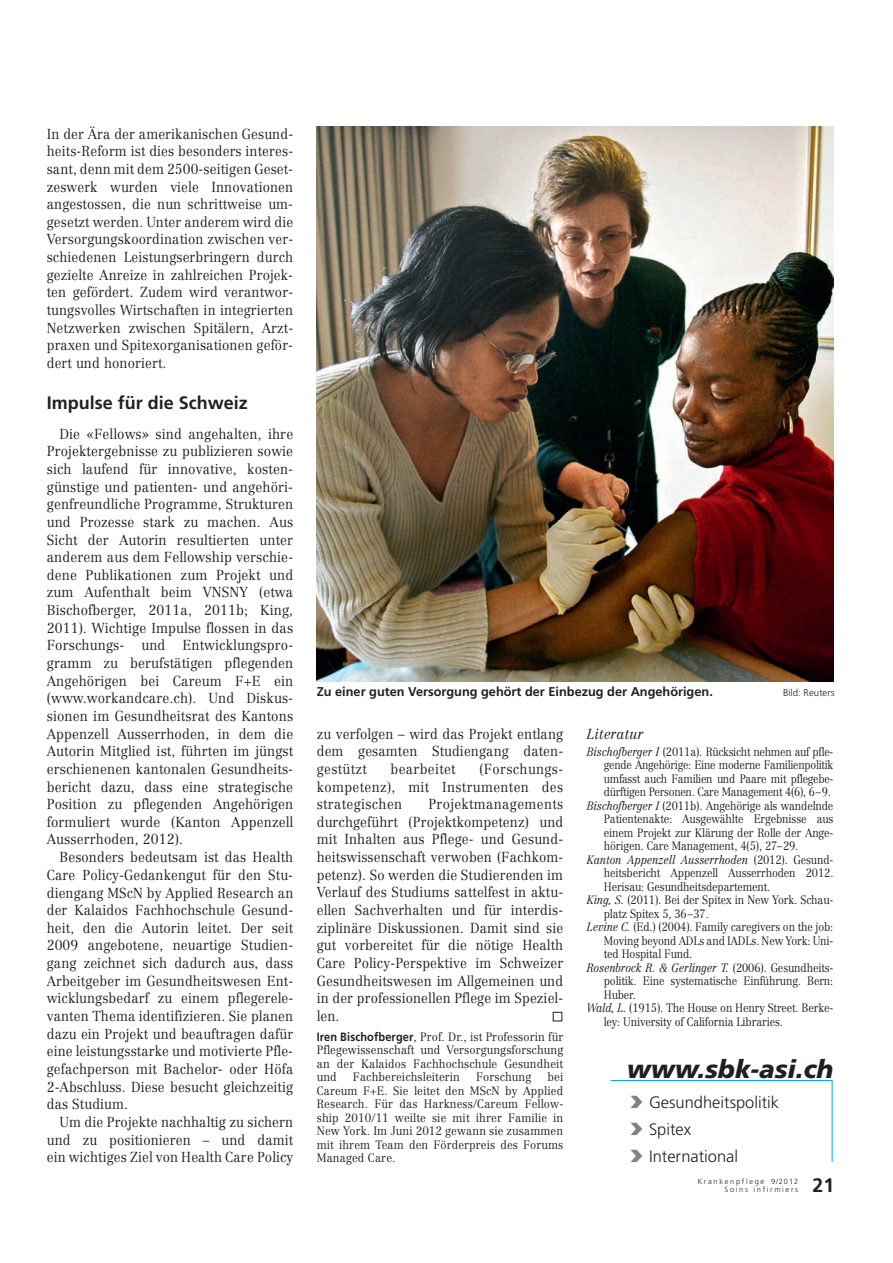
<style>
.page{position:relative;width:893px;height:1263px;background:#fff}
.page>*{position:absolute;margin:0;border:0;box-sizing:border-box;transform-origin:0 0}
.t1{font:italic 900 25.5px "Frutiger";color:#231f20}
.t2{font:700 19.5px "Frutiger";color:#231f20}
.t3{font:700 18px "Frutiger";color:#231f20}
.t4{font:300 16.5px/27px "Frutiger";color:#231f20}
.t5{font:300 14.25px/17.7px "Centennial";letter-spacing:.01em;color:#231f20;text-align:justify;scale:.92 1}
.t6{font:300 14.25px/17.7px "Centennial";letter-spacing:.01em;color:#231f20;text-align:justify;scale:.93 1}
.t7{font:300 14.25px "Centennial";letter-spacing:.03em;color:#231f20;scale:.92 1}
.t8{font:italic 300 14.25px "Centennial";color:#231f20;scale:.94 1}
.t9{font:700 12.75px "Frutiger";color:#231f20}
.t10{font:300 12px "Centennial";letter-spacing:-.01em;color:#231f20;scale:.88 1}
.t11{font:300 12px/13.5px "Centennial";letter-spacing:-.01em;color:#231f20;text-align:justify;scale:.92 1}
.t12{font:300 12px "Centennial";letter-spacing:-.01em;color:#231f20;scale:.87 1}
.t13{font:italic 300 12px "Centennial";letter-spacing:-.01em;color:#231f20;scale:.88 1}
.t14{font:300 12px "Centennial";letter-spacing:.01em;color:#231f20;scale:.92 1}
.t15{font:300 9.75px "Frutiger";color:#231f20}
.t16{font:300 7.5px/8.2px "Frutiger";letter-spacing:.22em;color:#231f20;text-align:right}
.s1{font-family:"Frutiger";font-weight:700}
.s2{font-style:italic}
.s3{font-style:normal}
.s4{font-weight:700;font-size:30px;color:#808285}
</style>
<div class="page">
<hr style="left:832px;top:1080px;width:1px;height:82px;background:#00aeef">
<hr style="left:611px;top:1080px;width:221px;height:1px;background:#00aeef">
<div style="left:553px;top:1012px;width:9px;height:9px;border:1px solid #231f20"></div>
<img style="left:317px;top:127px;width:516px;height:554px">
<p class="t5" style="left:47px;top:126px;width:269px">In der Ära der amerikanischen Gesund&shy;heits-Reform ist dies besonders interes&shy;sant, denn mit dem 2500-seitigen Geset&shy;zeswerk wurden viele Innovationen angestossen, die nun schrittweise um&shy;gesetzt werden. Unter anderem wird die Versorgungskoordination zwischen ver&shy;schiedenen Leistungserbringern durch gezielte Anreize in zahlreichen Projek&shy;ten gefördert. Zudem wird verantwor&shy;tungsvolles Wirtschaften in integrierten Netzwerken zwischen Spitälern, Arzt&shy;praxen und Spitexorganisationen geför&shy;dert und honoriert.</p>
<p class="t3" style="left:47px;top:395px;width:203px">Impulse für die Schweiz</p>
<p class="t6" style="left:47px;top:426px;width:267px;text-indent:13px">Die «Fellows» sind angehalten, ihre Projektergebnisse zu publizieren sowie sich laufend für innovative, kosten&shy;günstige und patienten- und angehöri&shy;genfreundliche Programme, Strukturen und Prozesse stark zu machen. Aus Sicht der Autorin resultierten unter anderem aus dem Fellowship verschie&shy;dene Publikationen zum Projekt und zum Aufenthalt beim VNSNY (etwa Bischofberger, 2011a, 2011b; King, 2011). Wichtige Impulse flossen in das Forschungs- und Entwicklungspro&shy;gramm zu berufstätigen pflegenden Angehörigen bei Careum F+E ein (www.workandcare.ch). Und Diskus&shy;sionen im Gesundheitsrat des Kantons Appenzell Ausserrhoden, in dem die Autorin Mitglied ist, führten im jüngst erschienenen kantonalen Gesundheits&shy;bericht dazu, dass eine strategische Position zu pflegenden Angehörigen formuliert wurde (Kanton Appenzell Ausserrhoden, 2012).</p>
<p class="t5" style="left:47px;top:849px;width:270px;text-indent:13px">Besonders bedeutsam ist das Health Care Policy-Gedankengut für den Stu&shy;diengang MScN by Applied Research an der Kalaidos Fachhochschule Gesund&shy;heit, den die Autorin leitet. Der seit 2009 angebotene, neuartige Studien&shy;gang zeichnet sich dadurch aus, dass Arbeitgeber im Gesundheitswesen Ent&shy;wicklungsbedarf zu einem pflegerele&shy;vanten Thema identifizieren. Sie planen dazu ein Projekt und beauftragen dafür eine leistungsstarke und motivierte Pfle&shy;gefachperson mit Bachelor- oder Höfa 2-Abschluss. Diese besucht gleichzeitig das Studium.</p>
<p class="t5" style="left:47px;top:1114px;width:270px;text-indent:13px">Um die Projekte nachhaltig zu sichern und zu positionieren – und damit ein wichtiges Ziel von Health Care Policy</p>
<p class="t9" style="left:317px;top:686px;width:398px">Zu einer guten Versorgung gehört der Einbezug der Angehörigen.</p>
<p class="t15" style="left:783px;top:688px;width:53px">Bild: Reuters</p>
<p class="t5" style="left:317px;top:726px;width:270px">zu verfolgen – wird das Projekt entlang dem gesamten Studiengang daten&shy;gestützt</p>
<p class="t5" style="left:317px;top:761px;width:269px;text-indent:163px">(Forschungs&shy;kompetenz), mit Instrumenten des strategischen</p>
<p class="t7" style="left:391px;top:763px;width:72px">bearbeitet</p>
<p class="t5" style="left:317px;top:796px;width:270px;text-indent:112px">Projektmanagements durchgeführt (Projektkompetenz) und mit Inhalten aus Pflege- und Gesund&shy;heitswissenschaft verwoben (Fachkom&shy;petenz). So werden die Studierenden im Verlauf des Studiums sattelfest in aktu&shy;ellen Sachverhalten und für interdis&shy;ziplinäre Diskussionen. Damit sind sie gut vorbereitet für die nötige Health Care Policy-Perspektive im Schweizer Gesundheitswesen im Allgemeinen und in der professionellen Pflege im Speziel&shy;len.</p>
<p class="t11" style="left:317px;top:1031px;width:269px"><span class="s1">Iren Bischofberger</span>, Prof. Dr., ist Professorin für Pflegewissenschaft und Versorgungsforschung an der Kalaidos Fachhochschule Gesundheit und</p>
<p class="t11" style="left:317px;top:1071px;width:270px;text-indent:231px">bei Careum F+E. Sie leitet den MScN by Applied Research. Für das Harkness/Careum Fellow&shy;ship 2010/11 weilte sie mit ihrer Familie in New York. Im Juni 2012 gewann sie zusammen mit ihrem Team den Förderpreis des Forums Managed Care.</p>
<p class="t14" style="left:353px;top:1072px;width:118px">Fachbereichsleiterin</p>
<p class="t14" style="left:476px;top:1072px;width:62px">Forschung</p>
<p class="t8" style="left:587px;top:728px;width:62px">Literatur</p>
<p class="t10" style="left:587px;top:747px;width:282px"><span class="s2">Bischofberger I</span> (2011a). Rücksicht nehmen auf pfle-</p>
<p class="t12" style="left:604px;top:760px;width:265px">gende Angehörige: Eine moderne Familienpolitik</p>
<p class="t12" style="left:604px;top:774px;width:265px">umfasst auch Familien und Paare mit pflegebe-</p>
<p class="t12" style="left:604px;top:787px;width:262px">dürftigen Personen. Care Management 4(6), 6–9.</p>
<p class="t10" style="left:587px;top:801px;width:282px"><span class="s2">Bischofberger I</span> (2011b). Angehörige als wandelnde</p>
<p class="t10" style="left:604px;top:814px;width:262px">Patientenakte: Ausgewählte Ergebnisse aus</p>
<p class="t10" style="left:604px;top:828px;width:262px">einem Projekt zur Klärung der Rolle der Ange-</p>
<p class="t10" style="left:604px;top:841px;width:223px">hörigen. Care Management, 4(5), 27–29.</p>
<p class="t13" style="left:587px;top:855px;width:282px">Kanton Appenzell Ausserrhoden <span class="s3">(2012). Gesund-</span></p>
<p class="t10" style="left:604px;top:868px;width:262px">heitsbericht Appenzell Ausserrhoden 2012.</p>
<p class="t10" style="left:604px;top:882px;width:191px">Herisau: Gesundheitsdepartement.</p>
<p class="t10" style="left:587px;top:895px;width:282px"><span class="s2">King, S.</span> (2011). Bei der Spitex in New York. Schau-</p>
<p class="t10" style="left:604px;top:909px;width:121px">platz Spitex 5, 36–37.</p>
<p class="t10" style="left:587px;top:922px;width:282px"><span class="s2">Levine C.</span> (Ed.) (2004). Family caregivers on the job:</p>
<p class="t10" style="left:604px;top:936px;width:262px">Moving beyond ADLs and IADLs. New York: Uni-</p>
<p class="t10" style="left:604px;top:949px;width:102px">ted Hospital Fund.</p>
<p class="t13" style="left:587px;top:963px;width:282px">Rosenbrock R. &amp; Gerlinger T. <span class="s3">(2006). Gesundheits-</span></p>
<p class="t10" style="left:604px;top:976px;width:262px">politik. Eine systematische Einführung. Bern:</p>
<p class="t10" style="left:604px;top:990px;width:38px">Huber.</p>
<p class="t10" style="left:587px;top:1003px;width:282px"><span class="s2">Wald, L.</span> (1915). The House on Henry Street. Berke-</p>
<p class="t10" style="left:604px;top:1017px;width:205px">ley: University of California Libraries.</p>
<h1 class="t1" style="left:627px;top:1058px;width:208px">www.sbk-asi.ch</h1>
<p class="t4" style="left:629px;top:1090px;width:152px"><span class="s4">›</span> Gesundheitspolitik <span class="s4">›</span> Spitex<br><span class="s4">›</span> International</p>
<p class="t16" style="left:698px;top:1178px;width:102px">Krankenpflege 9/2012<br>Soins infirmiers</p>
<h2 class="t2" style="left:812px;top:1178px;width:23px">21</h2>
</div>
